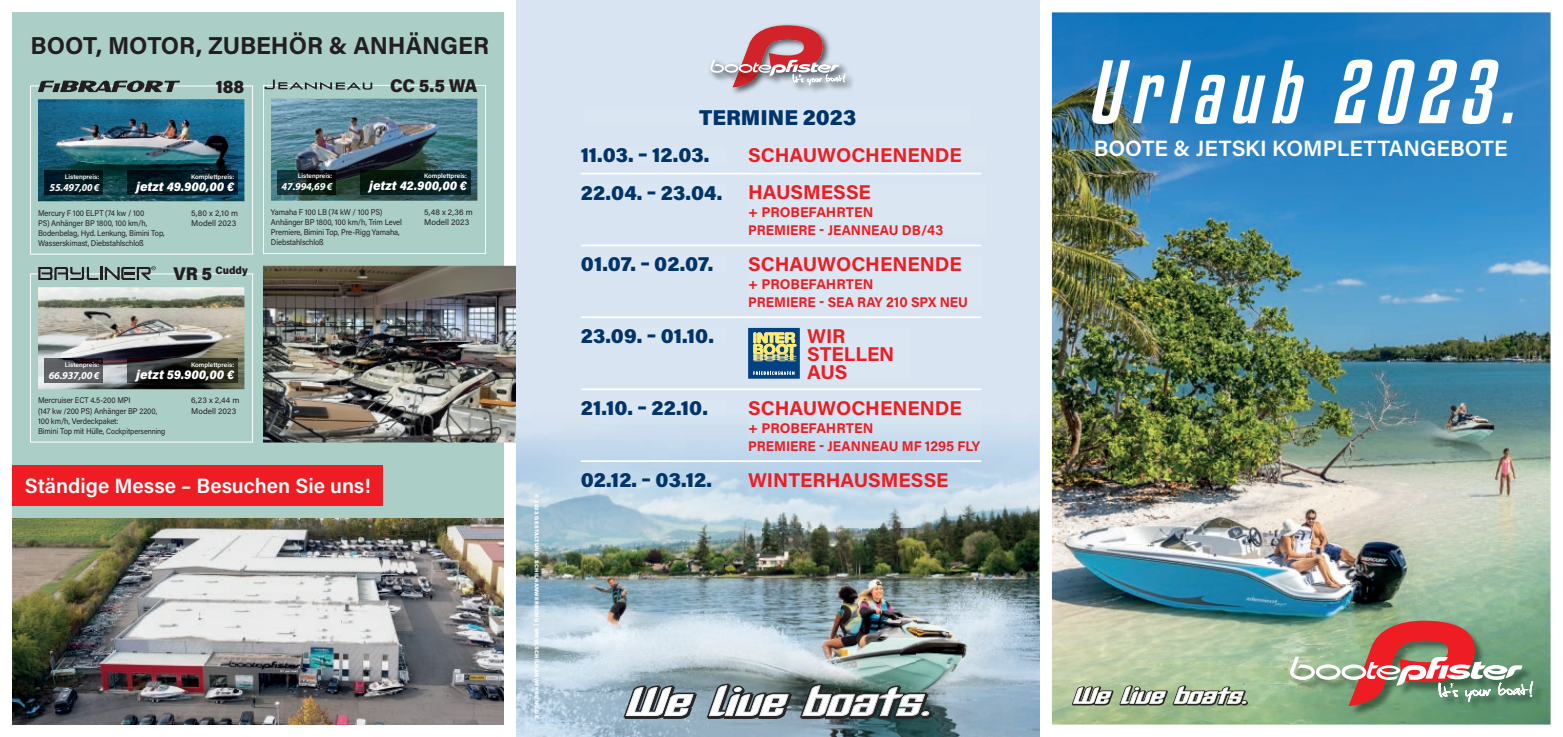
<style>
.page{position:relative;width:1563px;height:737px;background:#fff}
.page>*{position:absolute;margin:0;border:0;box-sizing:border-box;transform-origin:0 0}
.t1{font:italic 79.54px "Kenyan Coffee Rg";letter-spacing:.12em;color:#fff}
.t2{font:700 24.5px "Acumin Pro";color:#231f20}
.t3{font:600 22.14px "Acumin Pro";color:#fff}
.t4{font:900 21.44px "Acumin Pro";color:#00346a}
.t5{font:600 20.74px "Acumin Pro";color:#fff}
.t6{font:700 19.95px/18px "Acumin Pro";letter-spacing:-.005em;color:#ee1d23}
.t7{font:900 19.95px "Acumin Pro";letter-spacing:.005em;color:#00346a}
.t8{font:900 18.38px "Acumin Pro";letter-spacing:-.01em;color:#231f20;scale:.95 1}
.t9{font:700 14.09px/17.9px "Acumin Pro";color:#ee1d23}
.t10{font:italic 900 12.78px "Acumin Pro";color:#fff}
.t11{font:900 10.67px "Acumin Pro";letter-spacing:-.005em;color:#231f20;scale:.95 1}
.t12{font:italic 700 10.59px "Myriad Pro";letter-spacing:-.02em;color:#fff}
.t13{font:8.22px/10.1px "Acumin Pro";letter-spacing:-.01em;color:#231f20;scale:.92 1}
.t14{font:8.22px/10.1px "Acumin Pro";letter-spacing:.01em;color:#231f20}
.t15{font:600 6.39px "Acumin Pro";color:#fff}
.t16{font:900 5.51px "Acumin Pro";letter-spacing:.05em;color:#fff}
.s1{font-size:18.38px}
.s2{font-size:7.88px}
</style>
<div class="page">
<div style="left:12px;top:12px;width:492px;height:712px;background:#abcec7"></div>
<img style="left:1052px;top:12px;width:498px;height:712px">
<img style="left:1291px;top:622px;width:253px;height:95px">
<svg style="left:1290px;top:620px;width:243px;height:86px;background:#9f917a"></svg>
<svg style="left:1071px;top:685px;width:177px;height:20px"></svg>
<div style="left:12px;top:465px;width:371px;height:40px;background:#ee1d23"></div>
<img style="left:12px;top:518px;width:492px;height:206px">
<img style="left:263px;top:266px;width:253px;height:176px">
<img style="left:38px;top:99px;width:206px;height:102px">
<div style="left:30px;top:85px;width:223px;height:169px;border:1px solid #fff"></div>
<img style="left:128px;top:171px;width:110px;height:24px">
<img style="left:45px;top:171px;width:58px;height:24px">
<svg style="left:38px;top:80px;width:142px;height:12px"></svg>
<img style="left:263px;top:80px;width:223px;height:174px">
<img style="left:38px;top:287px;width:206px;height:102px">
<div style="left:30px;top:273px;width:223px;height:169px;border:1px solid #fff"></div>
<img style="left:128px;top:358px;width:110px;height:24px">
<img style="left:45px;top:358px;width:58px;height:24px">
<svg style="left:38px;top:266px;width:118px;height:14px"></svg>
<div style="left:516px;top:0;width:523px;height:737px;background:#d8e4f1"></div>
<img style="left:516px;top:426px;width:154px;height:311px">
<img style="left:670px;top:426px;width:92px;height:281px">
<img style="left:978px;top:430px;width:61px;height:307px">
<img style="left:762px;top:450px;width:154px;height:257px">
<img style="left:916px;top:450px;width:62px;height:287px">
<img style="left:670px;top:707px;width:246px;height:30px">
<svg style="left:623px;top:685px;width:74px;height:34px;background:#9ca3a8"></svg>
<svg style="left:706px;top:683px;width:86px;height:36px;background:#939a9d"></svg>
<svg style="left:800px;top:683px;width:132px;height:36px;background:#828c8a"></svg>
<img style="left:732px;top:67px;width:121px;height:27px">
<svg style="left:710px;top:25px;width:135px;height:62px"></svg>
<img style="left:581px;top:472px;width:145px;height:15px">
<img style="left:748px;top:472px;width:239px;height:15px">
<hr style="left:581px;top:173px;width:400px;height:1px;background:#fff">
<hr style="left:581px;top:244px;width:400px;height:2px;background:#fff">
<hr style="left:581px;top:316px;width:400px;height:2px;background:#fff">
<hr style="left:581px;top:460px;width:400px;height:2px;background:#fff">
<hr style="left:581px;top:388px;width:400px;height:2px;background:#fff">
<svg style="left:748px;top:328px;width:52px;height:51px;background:#618284"></svg>
<h2 class="t2" style="left:31px;top:28px;width:460px">BOOT, MOTOR, ZUBEHÖR &amp; ANHÄNGER</h2>
<h3 class="t8" style="left:216px;top:73px;width:31px">188</h3>
<h3 class="t8" style="left:390px;top:73px;width:93px">CC 5.5 WA</h3>
<p class="t15" style="left:65px;top:172px;width:36px">Listenpreis:</p>
<p class="t12" style="left:49px;top:180px;width:51px">55.497,00 €</p>
<p class="t15" style="left:191px;top:172px;width:45px">Komplettpreis:</p>
<h3 class="t10" style="left:136px;top:177px;width:99px">jetzt 49.900,00 €</h3>
<p class="t15" style="left:298px;top:172px;width:36px">Listenpreis:</p>
<p class="t12" style="left:282px;top:180px;width:52px">47.994,69 €</p>
<p class="t15" style="left:424px;top:172px;width:45px">Komplettpreis:</p>
<h3 class="t10" style="left:369px;top:177px;width:99px">jetzt 42.900,00 €</h3>
<p class="t13" style="left:38px;top:207px;width:139px">Mercury F 100 ELPT (74 kw / 100<br>PS) Anhänger BP 1800, 100 km/h, Bodenbelag, Hyd. Lenkung, Bimini Top, Wasserskimast, Diebstahlschloß</p>
<p class="t14" style="left:191px;top:207px;width:48px">5,80 x 2,10 m<br>Modell 2023</p>
<p class="t13" style="left:271px;top:207px;width:144px">Yamaha F 100 LB (74 kW / 100 PS)<br>Anhänger BP 1800, 100 km/h, Trim Level<br>Premiere, Bimini Top, Pre-Rigg Yamaha,<br>Diebstahlschloß</p>
<p class="t14" style="left:424px;top:207px;width:50px">5,48 x 2,36 m<br>Modell 2023</p>
<p class="t11" style="left:174px;top:262px;width:79px"><span class="s1">VR 5</span> Cuddy</p>
<p class="t15" style="left:65px;top:360px;width:36px">Listenpreis:</p>
<p class="t12" style="left:49px;top:368px;width:52px">66.937,00 €</p>
<p class="t15" style="left:191px;top:360px;width:45px">Komplettpreis:</p>
<h3 class="t10" style="left:136px;top:365px;width:99px">jetzt 59.900,00 €</h3>
<p class="t13" style="left:38px;top:395px;width:140px">Mercruiser ECT 4.5-200 MPI<br>(147 kw /200 PS) Anhänger BP 2200,<br>100 km/h, Verdeckpaket:<br>Bimini Top mit Hülle, <span class="s2">Cockpitpersenning</span></p>
<p class="t14" style="left:191px;top:395px;width:50px">6,23 x 2,44 m<br>Modell 2023</p>
<h3 class="t5" style="left:25px;top:471px;width:347px">Ständige Messe – Besuchen Sie uns!</h3>
<p class="t16" style="left:541px;top:494px;width:226px;rotate:90deg">© 2023 GESTALTUNG: SCHILHANWERBUNG | WWW.SCHILHANWERBUNG.DE</p>
<h3 class="t4" style="left:699px;top:102px;width:159px">TERMINE 2023</h3>
<h3 class="t7" style="left:581px;top:141px;width:130px">11.03. – 12.03.</h3>
<h3 class="t6" style="left:748px;top:146px;width:215px">SCHAUWOCHENENDE</h3>
<h3 class="t7" style="left:581px;top:178px;width:143px">22.04. – 23.04.</h3>
<h3 class="t6" style="left:748px;top:182px;width:124px">HAUSMESSE</h3>
<h3 class="t9" style="left:748px;top:202px;width:197px">+ PROBEFAHRTEN<br>PREMIERE - JEANNEAU DB/43</h3>
<h3 class="t7" style="left:581px;top:250px;width:134px">01.07. – 02.07.</h3>
<h3 class="t6" style="left:748px;top:254px;width:215px">SCHAUWOCHENENDE</h3>
<h3 class="t9" style="left:748px;top:274px;width:221px">+ PROBEFAHRTEN<br>PREMIERE - SEA RAY 210 SPX NEU</h3>
<h3 class="t7" style="left:581px;top:321px;width:135px">23.09. – 01.10.</h3>
<h3 class="t6" style="left:807px;top:326px;width:89px">WIR<br>STELLEN<br>AUS</h3>
<h3 class="t7" style="left:581px;top:394px;width:129px">21.10. – 22.10.</h3>
<h3 class="t6" style="left:748px;top:398px;width:215px">SCHAUWOCHENENDE</h3>
<h3 class="t9" style="left:748px;top:418px;width:233px">+ PROBEFAHRTEN<br>PREMIERE - JEANNEAU MF 1295 FLY</h3>
<h3 class="t7" style="left:581px;top:466px;width:133px">02.12. – 03.12.</h3>
<h3 class="t6" style="left:748px;top:470px;width:202px">WINTERHAUSMESSE</h3>
<h1 class="t1" style="left:1087px;top:38px;width:428px">Urlaub 2023.</h1>
<h3 class="t3" style="left:1093px;top:132px;width:415px">BOOTE &amp; JETSKI KOMPLETTANGEBOTE</h3>
</div>
